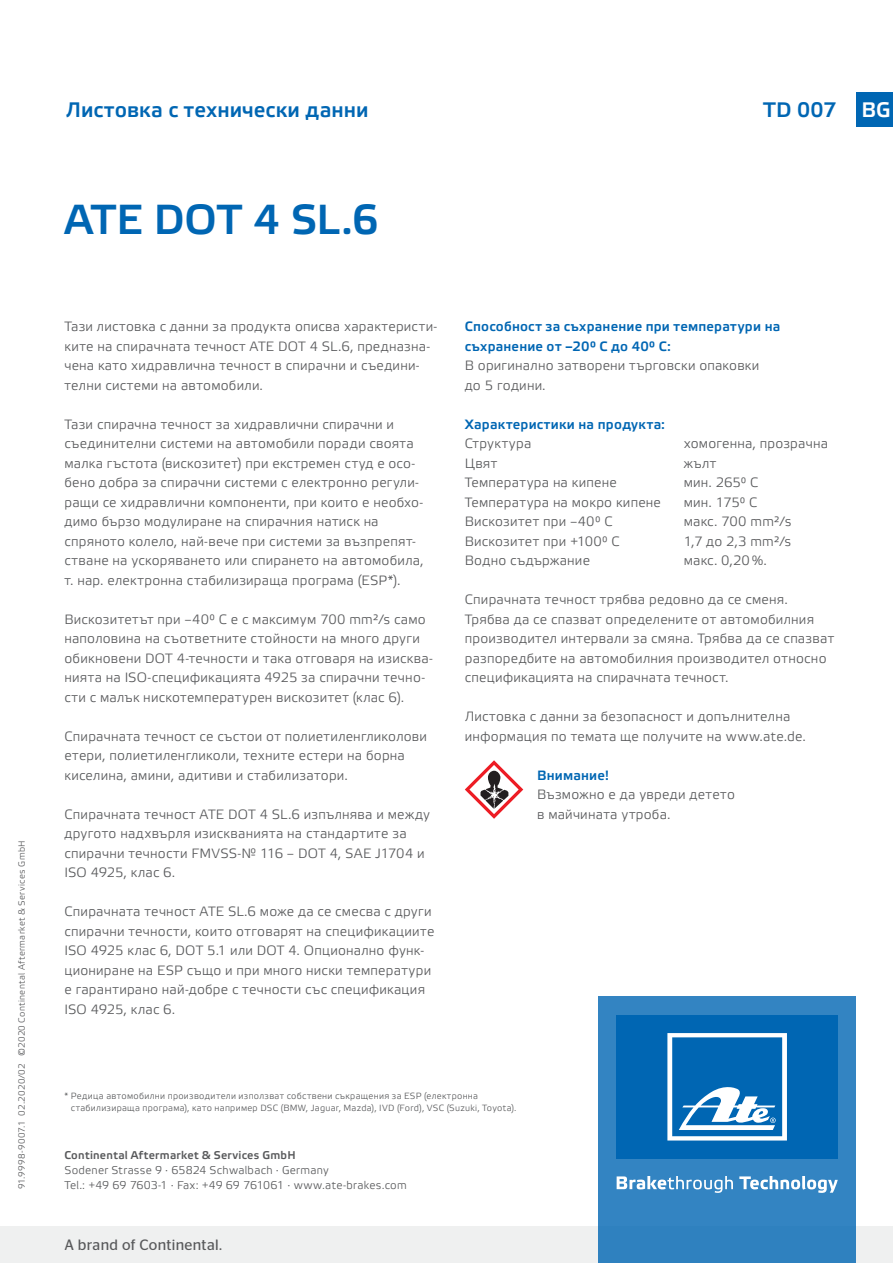
<style>
.page{position:relative;width:893px;height:1263px;background:#fff}
.page>*{position:absolute;margin:0;border:0;box-sizing:border-box;transform-origin:0 0}
.t1{font:500 42px "Etelka";letter-spacing:-.005em;color:#0066b3}
.t2{font:500 21px "Etelka";letter-spacing:.005em;color:#0066b3}
.t3{font:500 21px "Etelka";color:#fff}
.t4{font:15px "Continental Stag Sans";letter-spacing:.025em;color:#58595b}
.t5{font:300 13.5px/19.5px "Etelka";letter-spacing:.015em;color:#58595b}
.t6{font:500 13.5px/19.5px "Etelka";letter-spacing:.015em;color:#0066b3}
.t7{font:300 11.25px/15px "Etelka";letter-spacing:.02em;color:#58595b}
.t8{font:500 11.25px "Etelka";letter-spacing:.02em;color:#58595b}
.t9{font:300 9px/12px "Etelka";letter-spacing:.03em;color:#58595b}
</style>
<div class="page">
<div style="left:0;top:1226px;width:893px;height:37px;background:#eff0f0"></div>
<div style="left:598px;top:997px;width:258px;height:266px;background:#3384c2"></div>
<div style="left:617px;top:1015px;width:221px;height:143px;background:#0066b3"></div>
<svg style="left:667px;top:1033px;width:120px;height:107px"></svg>
<svg style="left:617px;top:1176px;width:116px;height:17px"></svg>
<svg style="left:739px;top:1176px;width:99px;height:17px"></svg>
<svg style="left:465px;top:760px;width:58px;height:59px"></svg>
<div style="left:856px;top:92px;width:37px;height:34px;background:#0066b3"></div>
<p class="t9" style="left:16px;top:1189px;width:350px;rotate:-90deg">91.9998-9007.1 02.2020/02 ©2020 Continental Aftermarket &amp; Services GmbH</p>
<h2 class="t2" style="left:66px;top:96px;width:304px">Листовка с технически данни</h2>
<h2 class="t2" style="left:763px;top:96px;width:75px">TD 007</h2>
<h2 class="t3" style="left:861px;top:96px;width:31px">BG</h2>
<h1 class="t1" style="left:64px;top:193px;width:316px">ATE DOT 4 SL.6</h1>
<p class="t5" style="left:64px;top:317px;width:374px">Тази листовка с данни за продукта описва характеристи&shy;ките на спирачната течност ATE DOT 4 SL.6, предназна&shy;чена като хидравлична течност в спирачни и съедини&shy;телни системи на автомобили.</p>
<p class="t5" style="left:64px;top:415px;width:361px">Тази спирачна течност за хидравлични спирачни и съединителни системи на автомобили поради своята малка гъстота (вискозитет) при екстремен студ е осо&shy;бено добра за спирачни системи с електронно регули&shy;ращи се хидравлични компоненти, при които е необхо&shy;димо бързо модулиране на спирачния натиск на спряното колело, най-вече при системи за възпрепят&shy;стване на ускоряването или спирането на автомобила, т. нар. електронна стабилизираща програма (ESP*).</p>
<p class="t5" style="left:64px;top:610px;width:370px">Вискозитетът при –40° C е с максимум 700 mm²/s само наполовина на съответните стойности на много други обикновени DOT 4-течности и така отговаря на изисква&shy;нията на ISO-спецификацията 4925 за спирачни течно&shy;сти с малък нискотемпературен вискозитет (клас 6).</p>
<p class="t5" style="left:64px;top:727px;width:364px">Спирачната течност се състои от полиетиленгликолови етери, полиетиленгликоли, техните естери на борна киселина, амини, адитиви и стабилизатори.</p>
<p class="t5" style="left:64px;top:804px;width:367px">Спирачната течност ATE DOT 4 SL.6 изпълнява и между другото надхвърля изискванията на стандартите за спирачни течности FMVSS-№ 116 – DOT 4, SAE J1704 и ISO 4925, клас 6.</p>
<p class="t5" style="left:64px;top:902px;width:371px">Спирачната течност ATE SL.6 може да се смесва с други спирачни течности, които отговарят на спецификациите ISO 4925 клас 6, DOT 5.1 или DOT 4. Опционално функ&shy;циониране на ESP също и при много ниски температури е гарантирано най-добре с течности със спецификация ISO 4925, клас 6.</p>
<p class="t6" style="left:465px;top:317px;width:317px">Способност за съхранение при температури на съхранение от –20° C до 40° C:</p>
<p class="t5" style="left:465px;top:356px;width:296px">В оригинално затворени търговски опаковки до 5 години.</p>
<p class="t6" style="left:465px;top:414px;width:202px">Характеристики на продукта:</p>
<p class="t5" style="left:465px;top:434px;width:68px">Структура</p>
<p class="t5" style="left:684px;top:434px;width:146px">хомогенна, прозрачна</p>
<p class="t5" style="left:465px;top:453px;width:34px">Цвят</p>
<p class="t5" style="left:684px;top:453px;width:34px">жълт</p>
<p class="t5" style="left:465px;top:473px;width:153px">Температура на кипене</p>
<p class="t5" style="left:684px;top:473px;width:76px">мин. 265° C</p>
<p class="t5" style="left:465px;top:492px;width:198px">Температура на мокро кипене</p>
<p class="t5" style="left:684px;top:492px;width:75px">мин. 175° C</p>
<p class="t5" style="left:465px;top:512px;width:149px">Вискозитет при –40° C</p>
<p class="t5" style="left:684px;top:512px;width:109px">макс. 700 mm²/s</p>
<p class="t5" style="left:465px;top:531px;width:156px">Вискозитет при +100° C</p>
<p class="t5" style="left:684px;top:531px;width:109px">1,7 до 2,3 mm²/s</p>
<p class="t5" style="left:465px;top:551px;width:127px">Водно съдържание</p>
<p class="t5" style="left:684px;top:551px;width:85px">макс. 0,20%.</p>
<p class="t5" style="left:465px;top:590px;width:371px">Спирачната течност трябва редовно да се сменя.<br>Трябва да се спазват определените от автомобилния производител интервали за смяна. Трябва да се спазват разпоредбите на автомобилния производител относно спецификацията на спирачната течност.</p>
<p class="t5" style="left:465px;top:707px;width:343px">Листовка с данни за безопасност и допълнителна информация по темата ще получите на www.ate.de.</p>
<p class="t6" style="left:537px;top:765px;width:74px">Внимание!</p>
<p class="t5" style="left:537px;top:785px;width:199px">Възможно е да увреди детето в майчината утроба.</p>
<p class="t9" style="left:71px;top:1090px;width:447px;text-indent:-6px">* Редица автомобилни производители използват собствени съкращения за ESP (електронна стабилизираща програма), като например DSC (BMW, Jaguar, Mazda), IVD (Ford), VSC (Suzuki, Toyota).</p>
<p class="t8" style="left:64px;top:1148px;width:233px">Continental Aftermarket &amp; Services GmbH</p>
<p class="t7" style="left:64px;top:1163px;width:344px">Sodener Strasse 9 · 65824 Schwalbach · Germany<br>Tel.: +49 69 7603-1 · Fax: +49 69 761061 · www.ate-brakes.com</p>
<p class="t4" style="left:64px;top:1236px;width:159px">A brand of Continental.</p>
</div>
